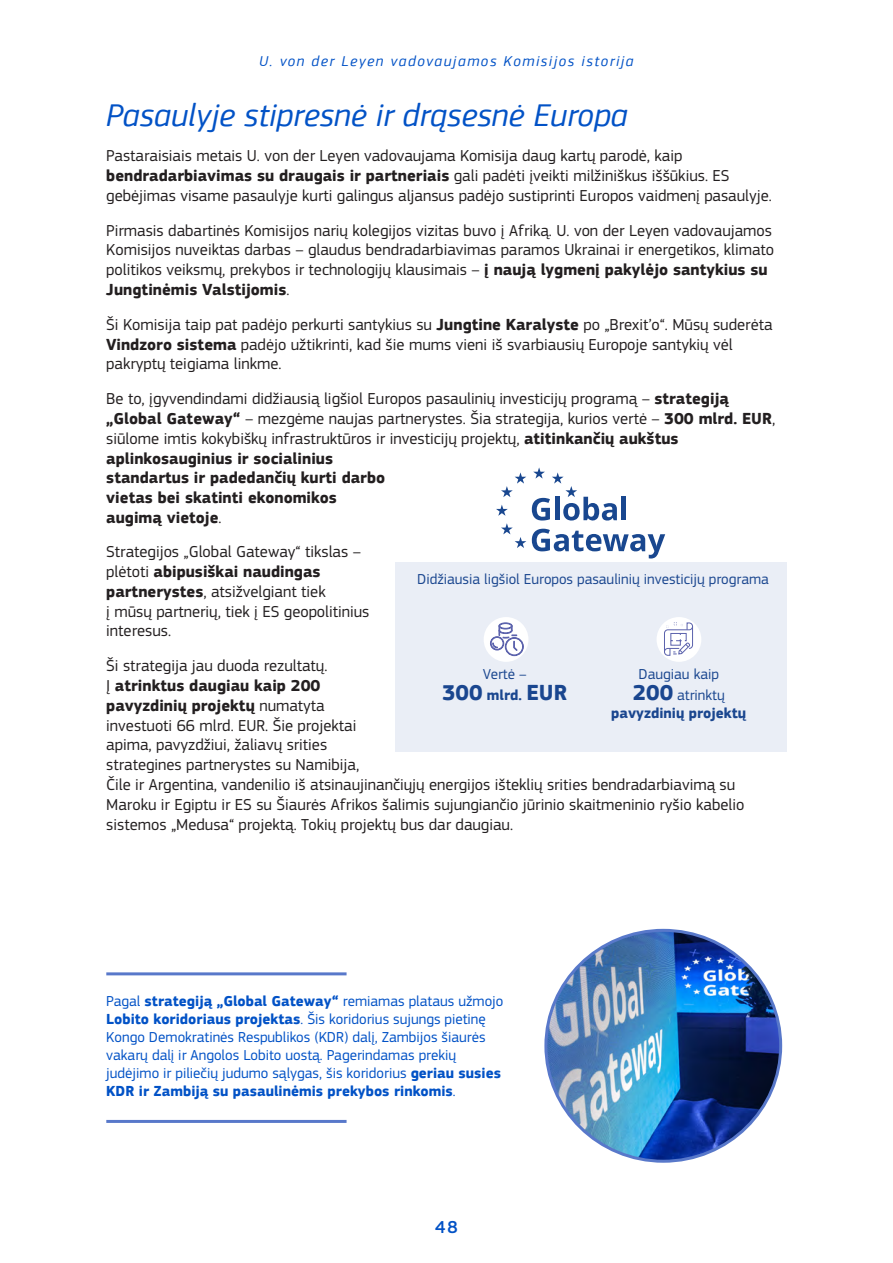
<style>
.page{position:relative;width:893px;height:1263px;background:#fff}
.page>*{position:absolute;margin:0;border:0;box-sizing:border-box;transform-origin:0 0}
.h3_break{font:italic 33px "EC Square Sans Pro";color:#0252c6}
.t1{font:700 22.5px "EC Square Sans Pro";color:#1a468f}
.t2{font:500 18px "EC Square Sans Pro";color:#0252c6}
.p48_01{font:16.5px/19.8px "EC Square Sans Pro";color:#231f20}
.p48_01_break{font:16.5px/19.8px "EC Square Sans Pro";color:#231f20}
.box_strong{font:15px/18px "EC Square Sans Pro";color:#0252c6}
.t3{font:15px/21px "EC Square Sans Pro";color:#1a468f;text-align:center}
.t4{font:italic 15px "EC Square Sans Pro";letter-spacing:.1em;color:#0252c6}
.t5{font:700 15px "EC Square Sans Pro";color:#1a468f}
.s1{font-weight:700}
.s2{font-weight:700;font-size:22.5px}
.s3{font-size:15px}
</style>
<div class="page">
<div style="left:395px;top:562px;width:392px;height:189px;background:#eaeef6"></div>
<div style="left:657px;top:617px;width:44px;height:45px;background:#fff;border-radius:50%"></div>
<div style="left:484px;top:617px;width:44px;height:45px;background:#fff;border-radius:50%"></div>
<svg style="left:501px;top:472px;width:25px;height:25px"></svg>
<svg style="left:496px;top:505px;width:12px;height:11px"></svg>
<svg style="left:501px;top:523px;width:25px;height:25px"></svg>
<svg style="left:490px;top:622px;width:34px;height:34px"></svg>
<svg style="left:663px;top:622px;width:30px;height:34px"></svg>
<svg style="left:532px;top:467px;width:85px;height:54px"></svg>
<hr style="left:622px;top:497px;width:4px;height:23px;background:#19478f">
<svg style="left:532px;top:529px;width:133px;height:29px"></svg>
<hr style="left:106px;top:1120px;width:241px;height:3px;background:#5878ca">
<hr style="left:106px;top:972px;width:241px;height:3px;background:#5878ca">
<img style="left:547px;top:930px;width:234px;height:231px">
<p class="t4" style="left:259px;top:53px;width:376px">U. von der Leyen vadovaujamos Komisijos istorija</p>
<h3 class="h3_break" style="left:106px;top:96px;width:523px">Pasaulyje stipresnė ir drąsesnė Europa</h3>
<p class="p48_01" style="left:106px;top:146px;width:667px">Pastaraisiais metais U. von der Leyen vadovaujama Komisija daug kartų parodė, kaip <span class="s1">bendradarbiavimas su draugais ir partneriais</span> gali padėti įveikti milžiniškus iššūkius. ES gebėjimas visame pasaulyje kurti galingus aljansus padėjo sustiprinti Europos vaidmenį pasaulyje.</p>
<p class="p48_01" style="left:106px;top:220px;width:669px">Pirmasis dabartinės Komisijos narių kolegijos vizitas buvo į Afriką. U. von der Leyen vadovaujamos Komisijos nuveiktas darbas – glaudus bendradarbiavimas paramos Ukrainai ir energetikos, klimato politikos veiksmų, prekybos ir technologijų klausimais – <span class="s1">į naują lygmenį pakylėjo santykius su Jungtinėmis Valstijomis</span>.</p>
<p class="p48_01" style="left:106px;top:315px;width:668px">Ši Komisija taip pat padėjo perkurti santykius su <span class="s1">Jungtine Karalyste</span> po „Brexit’o“. Mūsų suderėta<br><span class="s1">Vindzoro sistema</span> padėjo užtikrinti, kad šie mums vieni iš svarbiausių Europoje santykių vėl pakryptų teigiama linkme.</p>
<p class="p48_01" style="left:106px;top:389px;width:670px">Be to, įgyvendindami didžiausią ligšiol Europos pasaulinių investicijų programą – <span class="s1">strategiją „Global Gateway“</span> – mezgėme naujas partnerystes. Šia strategija, kurios vertė – <span class="s1">300 mlrd. EUR</span>, siūlome imtis kokybiškų infrastruktūros ir investicijų projektų, <span class="s1">atitinkančių aukštus aplinkosauginius ir socialinius<br>standartus ir padedančių kurti darbo<br>vietas bei skatinti ekonomikos<br>augimą vietoje</span>.</p>
<p class="p48_01_break" style="left:106px;top:542px;width:265px">Strategijos „Global Gateway“ tikslas – plėtoti <span class="s1">abipusiškai naudingas partnerystes</span>, atsižvelgiant tiek<br>į mūsų partnerių, tiek į ES geopolitinius interesus.</p>
<p class="p48_01" style="left:106px;top:656px;width:640px">Ši strategija jau duoda rezultatų.<br>Į <span class="s1">atrinktus daugiau kaip 200<br>pavyzdinių projektų</span> numatyta<br>investuoti 66 mlrd. EUR. Šie projektai<br>apima, pavyzdžiui, žaliavų srities<br>strategines partnerystes su Namibija,<br>Čile ir Argentina, vandenilio iš atsinaujinančiųjų energijos išteklių srities bendradarbiavimą su Maroku ir Egiptu ir ES su Šiaurės Afrikos šalimis sujungiančio jūrinio skaitmeninio ryšio kabelio sistemos „Medusa“ projektą. Tokių projektų bus dar daugiau.</p>
<p class="t3" style="left:417px;top:568px;width:353px">Didžiausia ligšiol Europos pasaulinių investicijų programa</p>
<p class="t3" style="left:633px;top:663px;width:93px">Daugiau kaip<br><span class="s2">200</span> atrinktų</p>
<p class="t5" style="left:611px;top:704px;width:137px">pavyzdinių projektų</p>
<p class="t3" style="left:483px;top:663px;width:45px">Vertė –</p>
<h2 class="t1" style="left:442px;top:679px;width:127px">300 <span class="s3">mlrd.</span> EUR</h2>
<p class="box_strong" style="left:106px;top:992px;width:399px">Pagal <span class="s1">strategiją „Global Gateway“</span> remiamas plataus užmojo <span class="s1">Lobito koridoriaus projektas</span>. Šis koridorius sujungs pietinę Kongo Demokratinės Respublikos (KDR) dalį, Zambijos šiaurės vakarų dalį ir Angolos Lobito uostą. Pagerindamas prekių judėjimo ir piliečių judumo sąlygas, šis koridorius <span class="s1">geriau susies KDR ir Zambiją su pasaulinėmis prekybos rinkomis</span>.</p>
<p class="t2" style="left:435px;top:1216px;width:24px">48</p>
</div>
